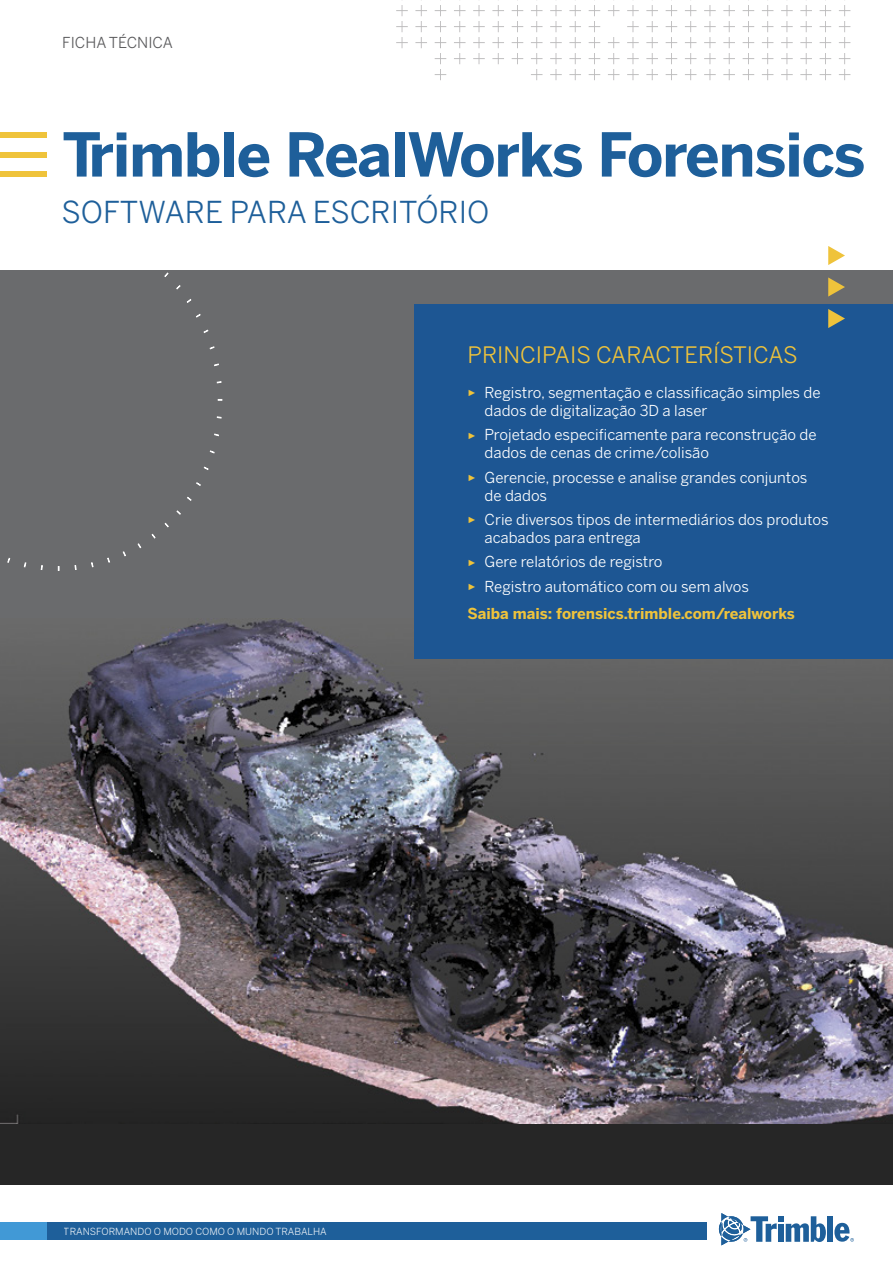
<style>
.page{position:relative;width:893px;height:1263px;background:#fff}
.page>*{position:absolute;margin:0;border:0;box-sizing:border-box;transform-origin:0 0}
.t1{font:700 60px "Benton Sans";letter-spacing:-.02em;color:#1e5f9a}
.t2{font:30px "Benton Sans";color:#1e5f9a}
.t3{font:22.5px "Benton Sans";color:#efc33b}
.t4{font:15px/18px "Benton Sans";color:#fff}
.t5{font:700 15px "Benton Sans";color:#efc33b}
.t6{font:15px "Benton Sans";color:#59595b}
.t7{font:9.75px "Benton Sans";color:#fff}
.s1{font-family:"Arial";font-size:9px;color:#efc33b}
</style>
<div class="page">
<svg style="left:396px;top:0;width:454px;height:80px"></svg>
<div style="left:827px;top:1216px;width:6px;height:26px;background:#1e5f9a"></div>
<svg style="left:719px;top:1213px;width:107px;height:32px"></svg>
<svg style="left:834px;top:1223px;width:20px;height:19px"></svg>
<div style="left:0;top:1222px;width:704px;height:17px;background:#4199d6"></div>
<div style="left:47px;top:1222px;width:659px;height:17px;background:#1e5f9a"></div>
<div style="left:0;top:270px;width:893px;height:423px;background:#6a6b6d"></div>
<div style="left:0;top:1057px;width:893px;height:127px;background:#262626"></div>
<img style="left:0;top:618px;width:893px;height:506px">
<svg style="left:217px;top:416px;width:5px;height:3px"></svg>
<svg style="left:214px;top:433px;width:5px;height:3px"></svg>
<svg style="left:210px;top:450px;width:5px;height:4px"></svg>
<svg style="left:203px;top:466px;width:6px;height:4px"></svg>
<svg style="left:196px;top:482px;width:5px;height:4px"></svg>
<svg style="left:187px;top:496px;width:5px;height:5px"></svg>
<svg style="left:176px;top:510px;width:5px;height:5px"></svg>
<svg style="left:164px;top:522px;width:5px;height:6px"></svg>
<svg style="left:151px;top:533px;width:5px;height:6px"></svg>
<svg style="left:137px;top:543px;width:5px;height:5px"></svg>
<svg style="left:122px;top:551px;width:4px;height:6px"></svg>
<svg style="left:107px;top:557px;width:3px;height:6px"></svg>
<svg style="left:91px;top:562px;width:3px;height:5px"></svg>
<svg style="left:74px;top:565px;width:3px;height:5px"></svg>
<svg style="left:24px;top:562px;width:3px;height:6px"></svg>
<svg style="left:7px;top:557px;width:3px;height:6px"></svg>
<svg style="left:164px;top:272px;width:5px;height:5px"></svg>
<svg style="left:176px;top:285px;width:5px;height:5px"></svg>
<svg style="left:186px;top:299px;width:6px;height:4px"></svg>
<svg style="left:196px;top:314px;width:5px;height:4px"></svg>
<svg style="left:203px;top:329px;width:6px;height:4px"></svg>
<svg style="left:209px;top:346px;width:6px;height:4px"></svg>
<svg style="left:214px;top:363px;width:5px;height:3px"></svg>
<svg style="left:217px;top:381px;width:5px;height:3px"></svg>
<div style="left:414px;top:305px;width:479px;height:354px;background:#1d5693"></div>
<svg style="left:828px;top:246px;width:17px;height:19px"></svg>
<svg style="left:828px;top:277px;width:17px;height:20px"></svg>
<svg style="left:828px;top:309px;width:17px;height:19px"></svg>
<div style="left:0;top:132px;width:47px;height:6px;background:#efc33b"></div>
<div style="left:0;top:152px;width:47px;height:5px;background:#efc33b"></div>
<div style="left:0;top:171px;width:47px;height:6px;background:#efc33b"></div>
<p class="t6" style="left:62px;top:34px;width:112px">FICHA TÉCNICA</p>
<h1 class="t1" style="left:62px;top:117px;width:805px">Trimble RealWorks Forensics</h1>
<h2 class="t2" style="left:62px;top:195px;width:429px">SOFTWARE PARA ESCRITÓRIO</h2>
<h3 class="t3" style="left:468px;top:341px;width:332px">PRINCIPAIS CARACTERÍSTICAS</h3>
<p class="t4" style="left:485px;top:383px;width:338px;text-indent:-17px"><span class="s1">►</span> Registro, segmentação e classificação simples de dados de digitalização 3D a laser</p>
<p class="t4" style="left:485px;top:426px;width:334px;text-indent:-17px"><span class="s1">►</span> Projetado especificamente para reconstrução de dados de cenas de crime/colisão</p>
<p class="t4" style="left:485px;top:468px;width:324px;text-indent:-17px"><span class="s1">►</span> Gerencie, processe e analise grandes conjuntos de dados</p>
<p class="t4" style="left:485px;top:510px;width:345px;text-indent:-17px"><span class="s1">►</span> Crie diversos tipos de intermediários dos produtos acabados para entrega</p>
<p class="t4" style="left:468px;top:550px;width:283px;line-height:24.5px"><span class="s1">►</span> Gere relatórios de registro<br><span class="s1">►</span> Registro automático com ou sem alvos</p>
<p class="t5" style="left:468px;top:604px;width:329px">Saiba mais: forensics.trimble.com/realworks</p>
<p class="t7" style="left:64px;top:1225px;width:265px">TRANSFORMANDO O MODO COMO O MUNDO TRABALHA</p>
</div>
